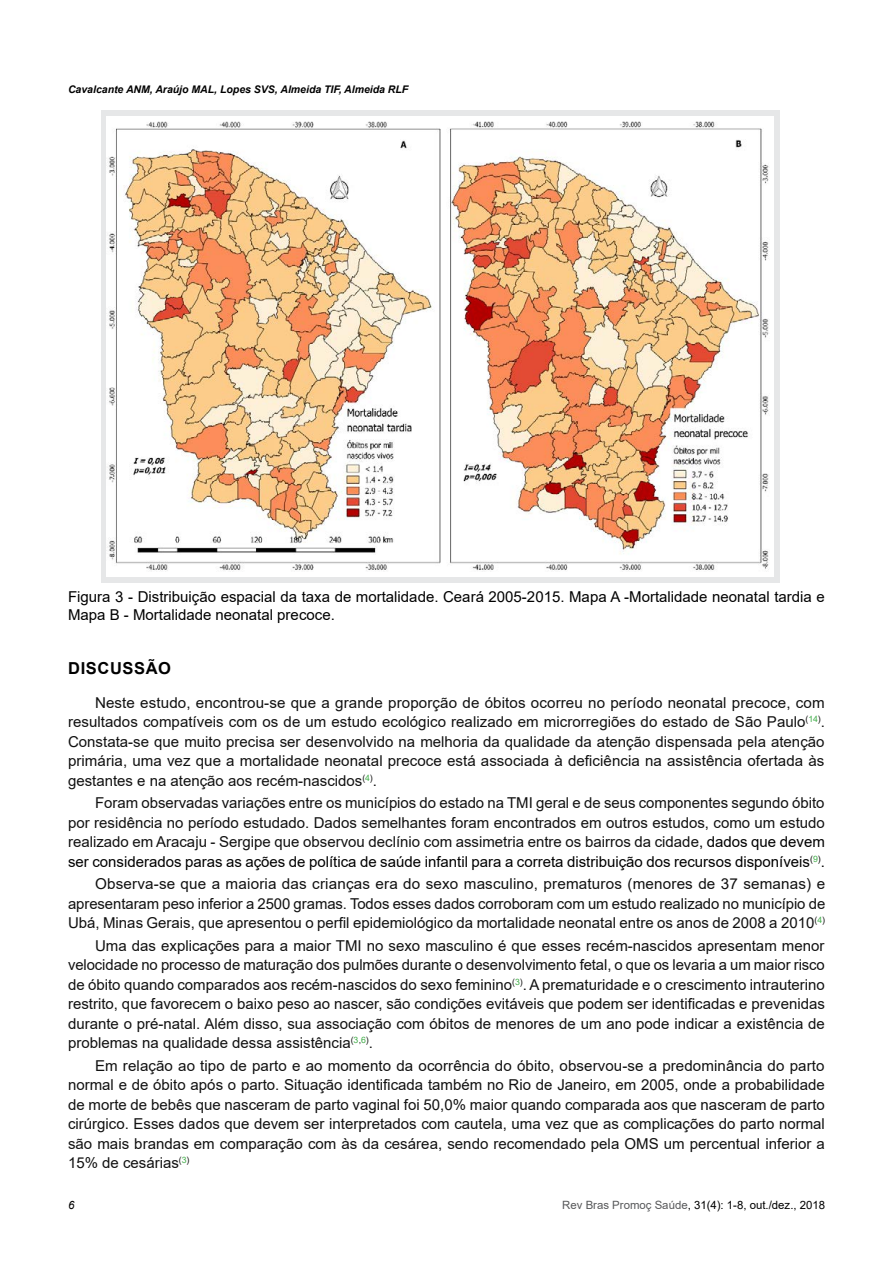
<style>
.page{position:relative;width:893px;height:1263px;background:#fff}
.page>*{position:absolute;margin:0;border:0;box-sizing:border-box;transform-origin:0 0}
.Subtitulo_01{font:700 16.5px "Arial";letter-spacing:.035em;color:#000}
.TEXTO{font:15px/19.5px "Arial";color:#111;text-align:justify}
.Tabela{font:15px/18px "Arial";color:#000}
.t1{font:11.4px "Arial";color:#000}
.t2{font:italic 11.4px "Arial";color:#000}
.t3{font:italic 700 10.5px "Arial";color:#000}
.s1{color:#000}
.s2{color:#58595b}
</style>
<div class="page">
<div style="left:101px;top:111px;width:679px;height:472px;background:#e6e7e8"></div>
<img style="left:106px;top:116px;width:667px;height:460px">
<p class="t3" style="left:68px;top:83px;width:342px">Cavalcante ANM, Araújo MAL, Lopes SVS, Almeida TIF, Almeida RLF</p>
<p class="Tabela" style="left:68px;top:588px;width:758px">Figura 3 - Distribuição espacial da taxa de mortalidade. Ceará 2005-2015. Mapa A -Mortalidade neonatal tardia e<br>Mapa B - Mortalidade neonatal precoce.</p>
<p class="Subtitulo_01" style="left:68px;top:656px;width:104px">DISCUSSÃO</p>
<p class="TEXTO" style="left:68px;top:692px;width:758px;text-indent:27px">Neste estudo, encontrou-se que a grande proporção de óbitos ocorreu no período neonatal precoce, com resultados compatíveis com os de um estudo ecológico realizado em microrregiões do estado de São Paulo<sup>(</sup><sup>14</sup><sup>)</sup>.<br>Constata-se que muito precisa ser desenvolvido na melhoria da qualidade da atenção dispensada pela atenção primária, uma vez que a mortalidade neonatal precoce está associada à deficiência na assistência ofertada às gestantes e na atenção aos recém-nascidos<sup>(</sup><sup>4</sup><sup>)</sup>.</p>
<p class="TEXTO" style="left:68px;top:793px;width:758px;text-indent:27px">Foram observadas variações entre os municípios do estado na TMI geral e de seus componentes segundo óbito por residência no período estudado. Dados semelhantes foram encontrados em outros estudos, como um estudo realizado em Aracaju - Sergipe que observou declínio com assimetria entre os bairros da cidade<span class="s1">, dados que devem ser considerados paras as ações de política de saúde infantil para a correta distribuição dos recursos disponíveis</span><sup>(</sup><sup>9</sup><sup>)</sup><span class="s1">.</span></p>
<p class="TEXTO" style="left:68px;top:874px;width:759px;text-indent:27px">Observa-se que a maioria das crianças era do sexo masculino, prematuros (menores de 37 semanas) e apresentaram peso inferior a 2500 gramas. Todos esses dados corroboram com um estudo realizado no município de Ubá, Minas Gerais, que apresentou o perfil epidemiológico da mortalidade neonatal entre os anos de 2008 a 2010<sup>(</sup><sup>4</sup><sup>)</sup></p>
<p class="TEXTO" style="left:68px;top:935px;width:758px;text-indent:27px">Uma das explicações para a maior TMI no sexo masculino é que esses recém-nascidos apresentam menor velocidade no processo de maturação dos pulmões durante o desenvolvimento fetal, o que os levaria a um maior risco de óbito quando comparados aos recém-nascidos do sexo feminino<sup>(</sup><sup>3</sup><sup>)</sup>. A prematuridade e o crescimento intrauterino restrito, que favorecem o baixo peso ao nascer, são condições evitáveis que podem ser identificadas e prevenidas durante o pré-natal. Além disso, sua associação com óbitos de menores de um ano pode indicar a existência de problemas na qualidade dessa assistência<sup>(</sup><sup>3</sup><sup>,</sup><sup>6</sup><sup>)</sup>.</p>
<p class="TEXTO" style="left:68px;top:1055px;width:758px;text-indent:27px">Em relação ao tipo de parto e ao momento da ocorrência do óbito, observou-se a predominância do parto normal e de óbito após o parto. Situação identificada também no Rio de Janeiro, em 2005, onde a probabilidade de morte de bebês que nasceram de parto vaginal foi 50,0% maior quando comparada aos que nasceram de parto cirúrgico. Esses dados que devem ser interpretados com cautela, uma vez que as complicações do parto normal são mais brandas em comparação com às da cesárea, sendo recomendado pela OMS um percentual inferior a 15% de cesárias<sup>(</sup><sup>3</sup><sup>)</sup></p>
<p class="t2" style="left:68px;top:1197px;width:8px">6</p>
<p class="t1" style="left:562px;top:1197px;width:264px"><span class="s2">Rev Bras Promoç Saúde</span>, 31(4): 1-8, out./dez., 2018</p>
</div>
